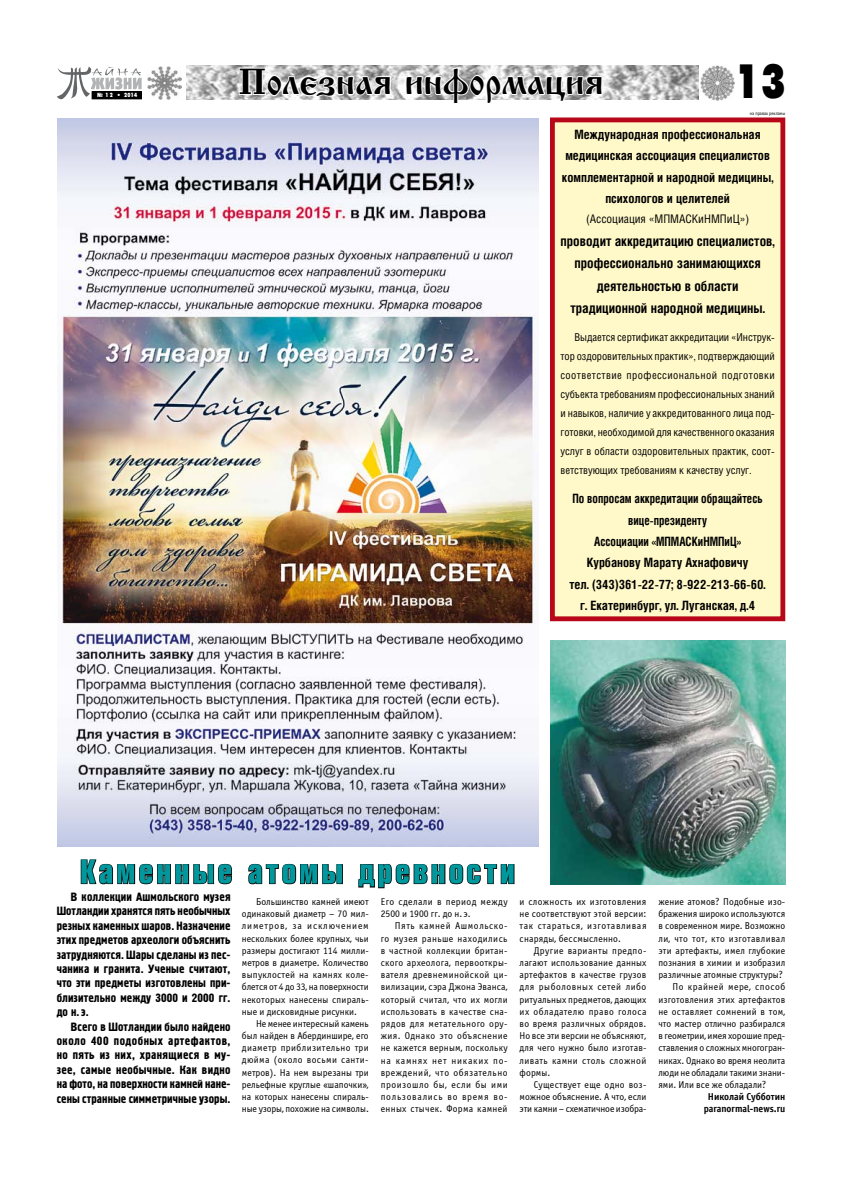
<style>
.page{position:relative;width:842px;height:1191px;background:#fff}
.page>*{position:absolute;margin:0;border:0;box-sizing:border-box;transform-origin:0 0}
.t1{font:700 48px "Futuris X Cond C";color:#000}
.t2{font:36px "Izhitsa";color:#000}
.t3{font:700 30px "A Rubrica Cn";letter-spacing:.105em;color:#00989d}
.t4{font:700 13.8px/22.5px "Helios Cond";color:#000;text-align:center}
.t5{font:700 12.8px/21.3px "Helios Cond";color:#000;text-align:center;scale:.9 1}
.t6{font:700 12.8px/21.3px "Helios Cond";color:#000;text-align:center}
.t7{font:12px/14.4px "Hermes C";letter-spacing:.01em;color:#000;text-align:justify}
.t8{font:11.8px "Helios Cond";color:#000}
.t9{font:10.9px/19px "Helios Cond";color:#000;text-align:justify}
.t10{font:10px/12.2px "Officina Sans C";color:#000;text-align:justify;scale:.96 1}
.t11{font:10px/12.2px "Officina Sans C";letter-spacing:.045em;color:#000;scale:.96 1}
.t12{font:700 10px/12.2px "Officina Sans C";color:#000;text-align:center;scale:.96 1}
.t13{font:10px "Officina Sans C";letter-spacing:.035em;color:#000;scale:.96 1}
.t14{font:10px "Officina Sans C";letter-spacing:.02em;color:#000;scale:.96 1}
.t15{font:10px "Officina Sans C";letter-spacing:.025em;color:#000;scale:.96 1}
.t16{font:10px "Officina Sans C";letter-spacing:.05em;color:#000;scale:.96 1}
.t17{font:700 6px "Futuris X Cond C";color:#fff}
.t18{font:5px "Officina Sans C";color:#000;scale:.9 1}
</style>
<div class="page">
<svg style="left:57px;top:66px;width:85px;height:34px"></svg>
<img style="left:186px;top:65px;width:512px;height:35px">
<img style="left:148px;top:66px;width:34px;height:34px">
<svg style="left:238px;top:66px;width:155px;height:33px"></svg>
<svg style="left:404px;top:65px;width:200px;height:35px"></svg>
<img style="left:57px;top:118px;width:482px;height:728px">
<img style="left:550px;top:641px;width:235px;height:243px">
<svg style="left:80px;top:859px;width:152px;height:26px"></svg>
<svg style="left:248px;top:863px;width:95px;height:22px"></svg>
<svg style="left:358px;top:863px;width:157px;height:26px"></svg>
<img style="left:700px;top:65px;width:35px;height:35px">
<div style="left:552px;top:120px;width:231px;height:499px;background:#fff9c9"></div>
<div style="left:550px;top:117px;width:235px;height:504px;border:5px solid #b70718"></div>
<p class="t17" style="left:97px;top:92px;width:41px">№ 12 • 2014</p>
<h2 class="t2" style="left:239px;top:61px;width:366px">Полезная информация</h2>
<h1 class="t1" style="left:733px;top:56px;width:55px">13</h1>
<p class="t18" style="left:750px;top:111px;width:41px">на правах рекламы</p>
<p class="t6" style="left:562px;top:124px;width:213px">Международная профессиональная медицинская ассоциация специалистов комплементарной и народной медицины, психологов и целителей</p>
<p class="t8" style="left:586px;top:212px;width:165px">(Ассоциация «МПМАСКиНМПиЦ»)</p>
<h3 class="t4" style="left:560px;top:229px;width:216px">проводит аккредитацию специалистов, профессионально занимающихся деятельностью в области традиционной народной медицины.</h3>
<p class="t9" style="left:560px;top:327px;width:216px;text-indent:14px">Выдается сертификат аккредитации «Инструк&shy;тор оздоровительных практик», подтверждающий соответствие профессиональной подготовки субъекта требованиям профессиональных знаний и навыков, наличие у аккредитованного лица под&shy;готовки, необходимой для качественного оказания услуг в области оздоровительных практик, соот&shy;ветствующих требованиям к качеству услуг.</p>
<p class="t5" style="left:569px;top:488px;width:220px">По вопросам аккредитации обращайтесь вице-президенту<br>Ассоциации «МПМАСКиНМПиЦ»<br>Курбанову Марату Ахнафовичу<br>тел. (343)361-22-77; 8-922-213-66-60. г. Екатеринбург, ул. Луганская, д.4</p>
<h3 class="t3" style="left:80px;top:854px;width:436px">Каменные атомы древности</h3>
<p class="t7" style="left:57px;top:890px;width:175px;text-indent:14px">В коллекции Ашмольского музея Шотландии хранятся пять необычных резных каменных шаров. Назначение этих предметов археологи объяснить затрудняются. Шары сделаны из пес&shy;чаника и гранита. Ученые считают, что эти предметы изготовлены при&shy;близительно между 3000 и 2000 гг. до н.э.</p>
<p class="t7" style="left:57px;top:1019px;width:175px;text-indent:14px">Всего в Шотландии было найдено около 400 подобных артефактов, но пять из них, хранящиеся в му&shy;зее, самые необычные. Как видно на фото, на поверхности камней нане&shy;сены странные симметричные узоры.</p>
<p class="t10" style="left:242px;top:895px;width:134px;text-indent:14px">Большинство камней имеют одинаковый диаметр – 70 мил‑ лиметров, за исключением нескольких более крупных, чьи размеры достигают 114 милли‑ метров в диаметре. Количество выпуклостей на камнях коле‑ блется от 4 до 33, на поверхности некоторых нанесены спираль‑ ные и дисковидные рисунки.</p>
<p class="t10" style="left:242px;top:1017px;width:134px;text-indent:14px">Не менее интересный камень был найден в Абердиншире, его диаметр приблизительно три дюйма (около восьми санти‑ метров). На нем вырезаны три рельефные круглые «шапочки», на которых нанесены спираль‑ ные узоры, похожие на символы.</p>
<p class="t11" style="left:381px;top:895px;width:134px">Его сделали в период между<br>2500 и 1900 гг. до н. э.</p>
<p class="t10" style="left:381px;top:920px;width:134px;text-indent:14px">Пять камней Ашмольско‑ го музея раньше находились в частной коллекции британ‑ ского археолога, первооткры‑ вателя древнеминойской ци‑ вилизации, сэра Джона Эванса, который считал, что их могли использовать в качестве сна‑ рядов для метательного ору‑ жия. Однако это объяснение не кажется верным, поскольку на камнях нет никаких по‑ вреждений, что обязательно произошло бы, если бы ими пользовались во время во‑ енных стычек. Форма камней</p>
<p class="t10" style="left:520px;top:895px;width:134px">и сложность их изготовления не соответствуют этой версии: так стараться, изготавливая снаряды, бессмысленно.</p>
<p class="t10" style="left:520px;top:944px;width:134px;text-indent:14px">Другие варианты предпо‑ лагают использование данных артефактов в качестве грузов для рыболовных сетей либо ритуальных предметов, дающих их обладателю право голоса во время различных обрядов.<br>Но все эти версии не объясняют, для чего нужно было изготав‑ ливать камни столь сложной формы.</p>
<p class="t10" style="left:520px;top:1078px;width:134px;text-indent:14px">Существует еще одно воз‑ можное объяснение. А что, если эти камни – схематичное изобра‑</p>
<p class="t10" style="left:658px;top:895px;width:134px">жение атомов? Подобные изо‑</p>
<p class="t10" style="left:658px;top:908px;width:134px">бражения широко используются</p>
<p class="t10" style="left:658px;top:920px;width:134px">в современном мире. Возможно</p>
<p class="t13" style="left:658px;top:932px;width:134px">ли, что тот, кто изготавливал</p>
<p class="t14" style="left:658px;top:945px;width:134px">эти артефакты, имел глубокие</p>
<p class="t10" style="left:658px;top:956px;width:134px">познания в химии и изобразил</p>
<p class="t10" style="left:658px;top:969px;width:131px">различные атомные структуры?</p>
<p class="t16" style="left:673px;top:981px;width:119px">По крайней мере, способ</p>
<p class="t10" style="left:658px;top:993px;width:134px">изготовления этих артефактов</p>
<p class="t15" style="left:658px;top:1006px;width:134px">не оставляет сомнений в том,</p>
<p class="t10" style="left:658px;top:1017px;width:134px">что мастер отлично разбирался</p>
<p class="t10" style="left:658px;top:1030px;width:134px">в геометрии, имея хорошие пред‑</p>
<p class="t10" style="left:658px;top:1042px;width:134px">ставления о сложных многогран‑</p>
<p class="t10" style="left:658px;top:1054px;width:134px">никах. Однако во время неолита</p>
<p class="t10" style="left:658px;top:1066px;width:134px">люди не обладали такими знани‑</p>
<p class="t10" style="left:658px;top:1078px;width:114px">ями. Или все же обладали?</p>
<p class="t12" style="left:704px;top:1090px;width:86px">Николай Субботин paranormal-news.ru</p>
</div>
